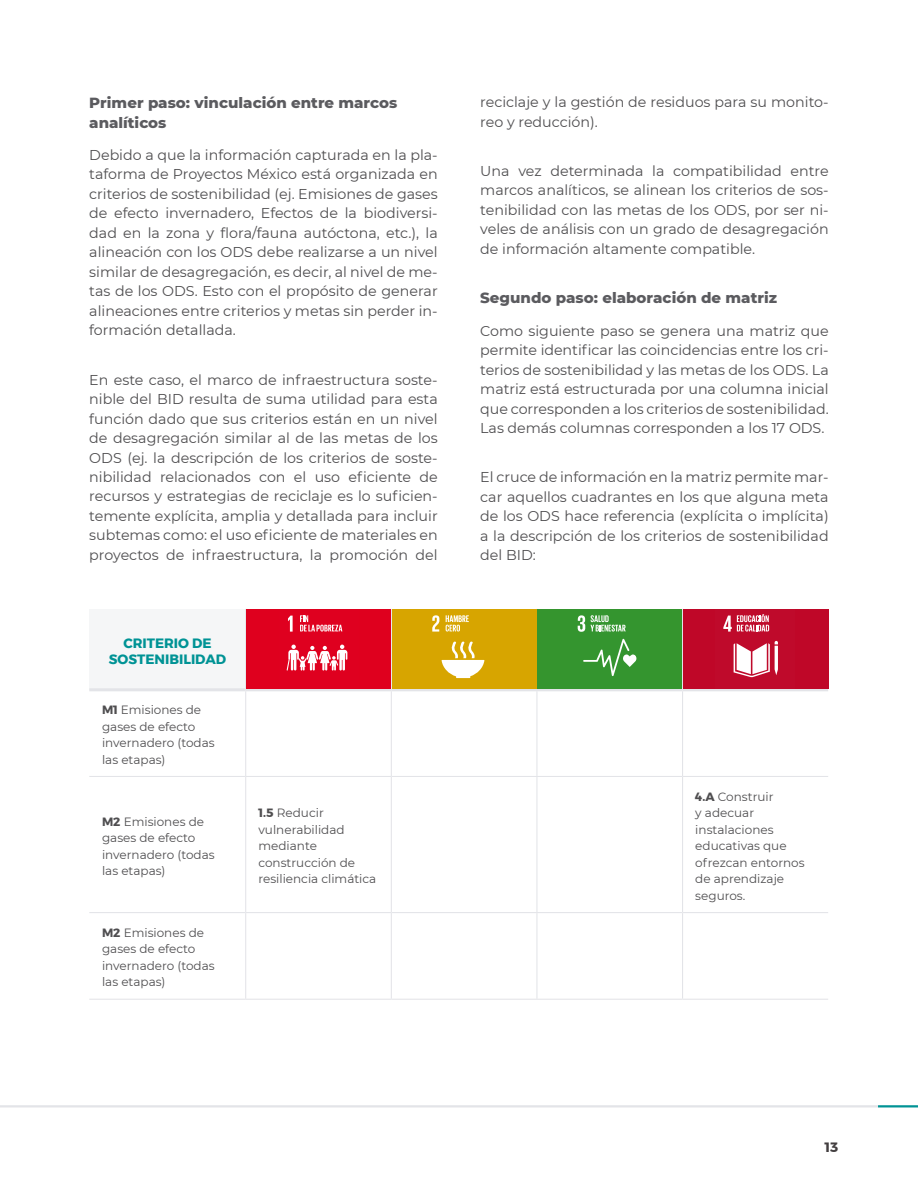
<style>
.page{position:relative;width:918px;height:1188px;background:#fff}
.page>*{position:absolute;margin:0;border:0;box-sizing:border-box;transform-origin:0 0}
.t1{font:800 15px/19.5px "Montserrat";color:#5b5b5f}
.t2{font:14.25px/19.5px "Montserrat";color:#4f4e50;text-align:justify}
.t3{font:700 13.5px/16.5px "Montserrat";color:#009395;text-align:center}
.t4{font:700 13.5px "Montserrat";color:#433f40}
.t5{font:12px/16.5px "Montserrat";color:#4f4e50}
.s1{font-weight:700}
</style>
<div class="page">
<hr style="left:0;top:1105px;width:878px;height:2px;background:#e3e4e8">
<hr style="left:878px;top:1105px;width:40px;height:2px;background:#009395">
<div style="left:89px;top:609px;width:157px;height:81px;background:#f5f6f7"></div>
<hr style="left:245px;top:609px;width:1px;height:79px;background:#e3e4e8">
<hr style="left:391px;top:609px;width:1px;height:79px;background:#e3e4e8">
<hr style="left:536px;top:609px;width:1px;height:79px;background:#e3e4e8">
<hr style="left:682px;top:609px;width:1px;height:79px;background:#e3e4e8">
<hr style="left:245px;top:691px;width:1px;height:85px;background:#e3e4e8">
<hr style="left:391px;top:691px;width:1px;height:85px;background:#e3e4e8">
<hr style="left:536px;top:691px;width:1px;height:85px;background:#e3e4e8">
<hr style="left:682px;top:691px;width:1px;height:85px;background:#e3e4e8">
<hr style="left:89px;top:776px;width:157px;height:1px;background:#e3e4e8">
<hr style="left:246px;top:776px;width:145px;height:1px;background:#e3e4e8">
<hr style="left:245px;top:777px;width:1px;height:135px;background:#e3e4e8">
<hr style="left:391px;top:776px;width:146px;height:1px;background:#e3e4e8">
<hr style="left:391px;top:777px;width:1px;height:135px;background:#e3e4e8">
<hr style="left:537px;top:776px;width:146px;height:1px;background:#e3e4e8">
<hr style="left:536px;top:777px;width:1px;height:135px;background:#e3e4e8">
<hr style="left:683px;top:776px;width:145px;height:1px;background:#e3e4e8">
<hr style="left:682px;top:777px;width:1px;height:135px;background:#e3e4e8">
<hr style="left:89px;top:912px;width:157px;height:1px;background:#e3e4e8">
<hr style="left:246px;top:912px;width:145px;height:1px;background:#e3e4e8">
<hr style="left:245px;top:913px;width:1px;height:86px;background:#e3e4e8">
<hr style="left:391px;top:912px;width:146px;height:1px;background:#e3e4e8">
<hr style="left:391px;top:913px;width:1px;height:86px;background:#e3e4e8">
<hr style="left:537px;top:912px;width:146px;height:1px;background:#e3e4e8">
<hr style="left:536px;top:913px;width:1px;height:86px;background:#e3e4e8">
<hr style="left:683px;top:912px;width:145px;height:1px;background:#e3e4e8">
<hr style="left:682px;top:913px;width:1px;height:86px;background:#e3e4e8">
<hr style="left:89px;top:999px;width:157px;height:1px;background:#e3e4e8">
<hr style="left:246px;top:999px;width:145px;height:1px;background:#e3e4e8">
<hr style="left:391px;top:999px;width:146px;height:1px;background:#e3e4e8">
<hr style="left:537px;top:999px;width:146px;height:1px;background:#e3e4e8">
<hr style="left:683px;top:999px;width:145px;height:1px;background:#e3e4e8">
<hr style="left:89px;top:688px;width:157px;height:3px;background:#e3e4e8">
<hr style="left:246px;top:688px;width:145px;height:3px;background:#e3e4e8">
<hr style="left:391px;top:688px;width:146px;height:3px;background:#e3e4e8">
<hr style="left:537px;top:688px;width:146px;height:3px;background:#e3e4e8">
<hr style="left:683px;top:688px;width:145px;height:3px;background:#e3e4e8">
<div style="left:246px;top:609px;width:145px;height:79px;background:#df001e"></div>
<svg style="left:288px;top:616px;width:5px;height:16px"></svg>
<svg style="left:286px;top:645px;width:61px;height:26px"></svg>
<svg style="left:300px;top:615px;width:42px;height:17px"></svg>
<div style="left:392px;top:609px;width:144px;height:79px;background:#d7a500"></div>
<svg style="left:432px;top:615px;width:7px;height:17px"></svg>
<svg style="left:442px;top:641px;width:42px;height:37px"></svg>
<svg style="left:446px;top:615px;width:23px;height:17px"></svg>
<div style="left:537px;top:609px;width:145px;height:79px;background:#35952e"></div>
<svg style="left:578px;top:615px;width:7px;height:17px"></svg>
<svg style="left:583px;top:639px;width:53px;height:37px"></svg>
<svg style="left:591px;top:615px;width:35px;height:17px"></svg>
<div style="left:683px;top:609px;width:145px;height:79px;background:#bf0728"></div>
<svg style="left:734px;top:641px;width:44px;height:36px"></svg>
<svg style="left:723px;top:614px;width:46px;height:18px"></svg>
<p class="t1" style="left:89px;top:92px;width:310px">Primer paso: vinculación entre marcos analíticos</p>
<p class="t2" style="left:89px;top:145px;width:350px">Debido a que la información capturada en la pla&shy;taforma de Proyectos México está organizada en criterios de sostenibilidad (ej. Emisiones de gases de efecto invernadero, Efectos de la biodiversi&shy;dad en la zona y flora/fauna autóctona, etc.), la alineación con los ODS debe realizarse a un nivel similar de desagregación, es decir, al nivel de me&shy;tas de los ODS. Esto con el propósito de generar alineaciones entre criterios y metas sin perder in&shy;formación detallada.</p>
<p class="t2" style="left:89px;top:369px;width:350px">En este caso, el marco de infraestructura soste&shy;nible del BID resulta de suma utilidad para esta función dado que sus criterios están en un nivel de desagregación similar al de las metas de los ODS (ej. la descripción de los criterios de soste&shy;nibilidad relacionados con el uso eficiente de recursos y estrategias de reciclaje es lo suficien&shy;temente explícita, amplia y detallada para incluir subtemas como: el uso eficiente de materiales en proyectos de infraestructura, la promoción del</p>
<p class="t3" style="left:109px;top:635px;width:119px">CRITERIO DE<br>SOSTENIBILIDAD</p>
<p class="t5" style="left:102px;top:701px;width:114px"><span class="s1">M1</span> Emisiones de gases de efecto invernadero (todas las etapas)</p>
<p class="t5" style="left:102px;top:813px;width:114px"><span class="s1">M2</span> Emisiones de gases de efecto invernadero (todas las etapas)</p>
<p class="t5" style="left:258px;top:804px;width:119px"><span class="s1">1.5</span> Reducir vulnerabilidad mediante construcción de resiliencia climática</p>
<p class="t5" style="left:102px;top:924px;width:114px"><span class="s1">M2</span> Emisiones de gases de efecto invernadero (todas las etapas)</p>
<p class="t2" style="left:480px;top:92px;width:350px">reciclaje y la gestión de residuos para su monito&shy;reo y reducción).</p>
<p class="t2" style="left:480px;top:161px;width:350px">Una vez determinada la compatibilidad entre marcos analíticos, se alinean los criterios de sos&shy;tenibilidad con las metas de los ODS, por ser ni&shy;veles de análisis con un grado de desagregación de información altamente compatible.</p>
<p class="t1" style="left:480px;top:287px;width:298px">Segundo paso: elaboración de matriz</p>
<p class="t2" style="left:480px;top:320px;width:350px">Como siguiente paso se genera una matriz que permite identificar las coincidencias entre los cri&shy;terios de sostenibilidad y las metas de los ODS. La matriz está estructurada por una columna inicial que corresponden a los criterios de sostenibilidad.<br>Las demás columnas corresponden a los 17 ODS.</p>
<p class="t2" style="left:480px;top:467px;width:350px">El cruce de información en la matriz permite mar&shy;car aquellos cuadrantes en los que alguna meta de los ODS hace referencia (explícita o implícita) a la descripción de los criterios de sostenibilidad del BID:</p>
<p class="t5" style="left:695px;top:788px;width:111px"><span class="s1">4.A</span> Construir<br>y adecuar instalaciones educativas que ofrezcan entornos de aprendizaje seguros.</p>
<p class="t4" style="left:825px;top:1136px;width:15px">13</p>
</div>
